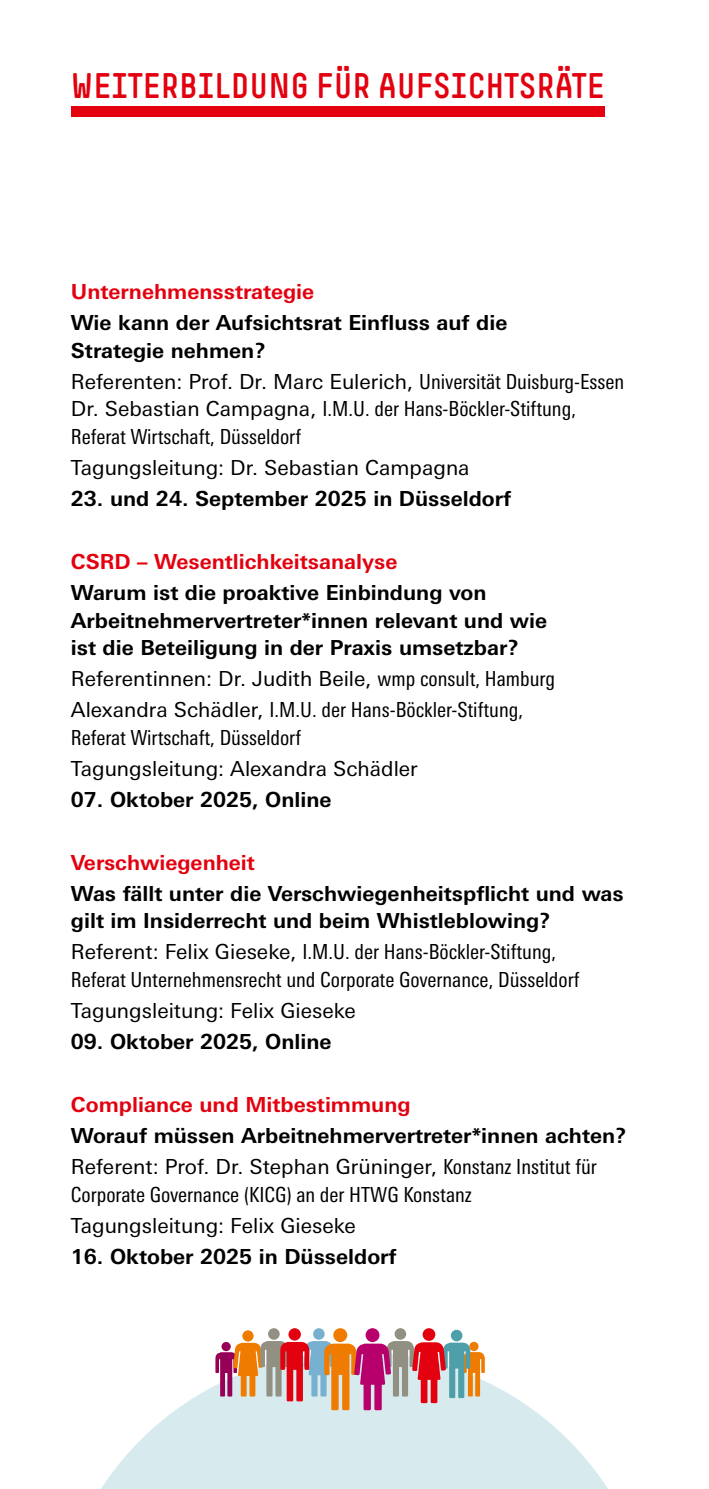
<style>
.page{position:relative;width:709px;height:1489px;background:#fff}
.page>*{position:absolute;margin:0;border:0;box-sizing:border-box;transform-origin:0 0}
.t1{font:35px "Simple HBS";color:#e3000f}
.t2{font:700 20.75px/27.5px "Univers Next Pro";color:#000}
.t3{font:condensed 20.75px/27.5px "Univers Next Pro";color:#000}
.t4{font:20.75px "Univers Next Pro";color:#000}
.t5{font:700 20.75px "Univers Next Pro";color:#e3000f}
.s1{font-stretch:normal}
.s2{font-weight:400}
.s3{font-weight:400;font-stretch:condensed}
</style>
<div class="page">
<svg style="left:102px;top:1381px;width:505px;height:107px;fill:#d7ebef"></svg>
<svg style="left:215px;top:1328px;width:270px;height:81px;background:#cc9a98"></svg>
<div style="left:71px;top:106px;width:534px;height:11px;background:#e3000f"></div>
<h1 class="t1" style="left:71px;top:65px;width:535px">WEITERBILDUNG FÜR AUFSICHTSRÄTE</h1>
<p class="t5" style="left:71px;top:279px;width:245px">Unternehmensstrategie</p>
<p class="t2" style="left:71px;top:309px;width:438px">Wie kann der Aufsichtsrat Einfluss auf die<br>Strategie nehmen?</p>
<p class="t3" style="left:71px;top:367px;width:555px"><span class="s1">Referenten: Prof. Dr. Marc Eulerich,</span> Universität Duisburg-Essen<br><span class="s1">Dr. Sebastian Campagna,</span> I.M.U. der Hans-Böckler-Stiftung,<br>Referat Wirtschaft, Düsseldorf</p>
<p class="t4" style="left:71px;top:455px;width:400px">Tagungsleitung: Dr. Sebastian Campagna</p>
<p class="t2" style="left:71px;top:484px;width:442px">23. und 24. September 2025 in Düsseldorf</p>
<p class="t5" style="left:71px;top:549px;width:328px">CSRD – Wesentlichkeitsanalyse</p>
<p class="t2" style="left:71px;top:578px;width:478px">Warum ist die proaktive Einbindung von<br>Arbeitnehmervertreter*innen relevant und wie ist die Beteiligung in der Praxis umsetzbar?</p>
<p class="t3" style="left:71px;top:663px;width:485px;line-height:31px"><span class="s1">Referentinnen: Dr. Judith Beile,</span> wmp consult, Hamburg<br><span class="s1">Alexandra Schädler,</span> I.M.U. der Hans-Böckler-Stiftung,</p>
<p class="t3" style="left:71px;top:723px;width:232px">Referat Wirtschaft, Düsseldorf</p>
<p class="t4" style="left:71px;top:756px;width:348px">Tagungsleitung: Alexandra Schädler</p>
<p class="t2" style="left:71px;top:785px;width:262px">07. Oktober 2025, Online</p>
<p class="t5" style="left:71px;top:849px;width:185px">Verschwiegenheit</p>
<p class="t2" style="left:71px;top:879px;width:554px">Was fällt unter die Verschwiegenheitspflicht und was gilt im Insiderrecht und beim Whistleblowing?</p>
<p class="t3" style="left:71px;top:938px;width:510px"><span class="s1">Referent: Felix Gieseke,</span> I.M.U. der Hans-Böckler-Stiftung,<br>Referat Unternehmensrecht und Corporate Governance, Düsseldorf</p>
<p class="t4" style="left:71px;top:998px;width:286px">Tagungsleitung: Felix Gieseke</p>
<p class="t2" style="left:71px;top:1027px;width:262px">09. Oktober 2025, Online</p>
<p class="t5" style="left:71px;top:1092px;width:341px">Compliance und Mitbestimmung</p>
<p class="t2" style="left:71px;top:1119px;width:557px;line-height:31px">Worauf müssen Arbeitnehmervertreter*innen achten?<br><span class="s2">Referent: Prof. Dr. Stephan Grüninger,</span> <span class="s3">Konstanz Institut für</span></p>
<p class="t3" style="left:71px;top:1180px;width:402px">Corporate Governance (KICG) an der HTWG Konstanz</p>
<p class="t4" style="left:71px;top:1213px;width:286px">Tagungsleitung: Felix Gieseke</p>
<p class="t2" style="left:71px;top:1242px;width:327px">16. Oktober 2025 in Düsseldorf</p>
</div>
